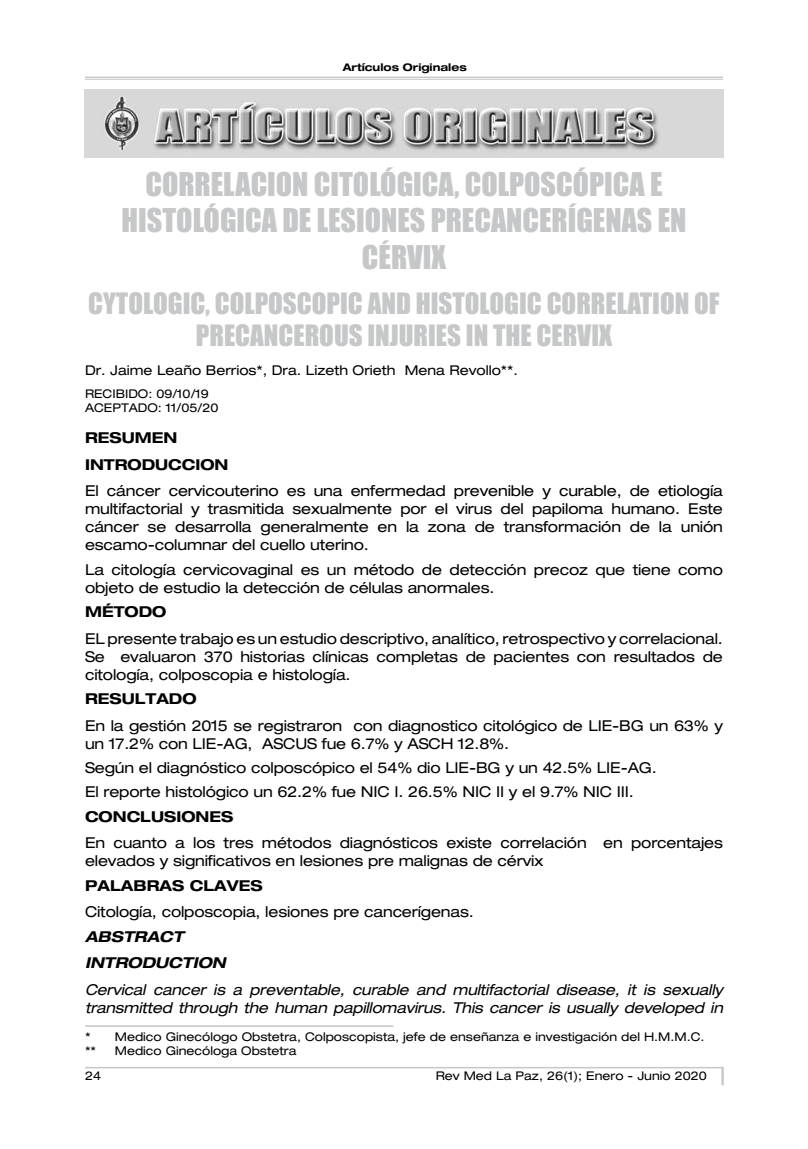
<style>
.page{position:relative;width:808px;height:1149px;background:#fff}
.page>*{position:absolute;margin:0;border:0;box-sizing:border-box;transform-origin:0 0}
.t1{font:30px/36px "Impact";color:#c6c7c8;text-align:center}
.t2{font:27px/32.4px "Impact";color:#c6c7c8;text-align:center}
.t3{font:expanded 15px/18px "Helvetica Neue LT Std";letter-spacing:-.01em;color:#000}
.t4{font:italic expanded 15px/18px "Helvetica Neue LT Std";letter-spacing:-.01em;color:#000}
.t5{font:700 expanded 15px/26.5px "Helvetica Neue LT Std";color:#000}
.t6{font:italic 700 expanded 15px/26.5px "Helvetica Neue LT Std";color:#000}
.t7{font:expanded 13.5px "Helvetica Neue LT Std";color:#000}
.t8{font:expanded 12px/14.4px "Helvetica Neue LT Std";color:#000}
.t9{font:700 expanded 10.5px "Helvetica Neue LT Std";color:#000}
</style>
<div class="page">
<hr style="left:85px;top:77px;width:638px;height:1px;background:#c6c7c8">
<hr style="left:85px;top:79px;width:638px;height:1px;background:#c6c7c8">
<hr style="left:85px;top:1066px;width:638px;height:2px;background:#c6c7c8">
<svg style="left:721px;top:1066px;width:3px;height:18px"></svg>
<img style="left:85px;top:89px;width:638px;height:68px">
<hr style="left:85px;top:1024px;width:308px;height:2px;background:#c6c7c8">
<p class="t9" style="left:343px;top:61px;width:125px">Artículos Originales</p>
<h1 class="t1" style="left:122px;top:166px;width:566px">CORRELACION CITOLÓGICA, COLPOSCÓPICA E<br>HISTOLÓGICA DE LESIONES PRECANCERÍGENAS EN<br>CÉRVIX</h1>
<h2 class="t2" style="left:88px;top:286px;width:633px">CYTOLOGIC, COLPOSCOPIC AND HISTOLOGIC CORRELATION OF<br>PRECANCEROUS INJURIES IN THE CERVIX</h2>
<p class="t7" style="left:85px;top:362px;width:434px">Dr. Jaime Leaño Berrios*, Dra. Lizeth Orieth Mena Revollo**.</p>
<p class="t8" style="left:85px;top:386px;width:135px">RECIBIDO: 09/10/19<br>ACEPTADO: 11/05/20</p>
<p class="t5" style="left:85px;top:424px;width:145px">RESUMEN<br>INTRODUCCION</p>
<p class="t3" style="left:85px;top:481px;width:639px;text-align:justify">El cáncer cervicouterino es una enfermedad prevenible y curable, de etiología multifactorial y trasmitida sexualmente por el virus del papiloma humano. Este cáncer se desarrolla generalmente en la zona de transformación de la unión escamo-columnar del cuello uterino.</p>
<p class="t3" style="left:85px;top:560px;width:639px">La citología cervicovaginal es un método de detección precoz que tiene como objeto de estudio la detección de células anormales.</p>
<p class="t5" style="left:85px;top:598px;width:83px">MÉTODO</p>
<p class="t3" style="left:85px;top:629px;width:639px;text-align:justify">EL presente trabajo es un estudio descriptivo, analítico, retrospectivo y correlacional.<br>Se evaluaron 370 historias clínicas completas de pacientes con resultados de citología, colposcopia e histología.</p>
<p class="t5" style="left:85px;top:684px;width:113px">RESULTADO</p>
<p class="t3" style="left:85px;top:715px;width:639px">En la gestión 2015 se registraron con diagnostico citológico de LIE-BG un 63% y un 17.2% con LIE-AG, ASCUS fue 6.7% y ASCH 12.8%.</p>
<p class="t3" style="left:85px;top:755px;width:573px;line-height:24.3px">Según el diagnóstico colposcópico el 54% dio LIE-BG y un 42.5% LIE-AG.<br>El reporte histológico un 62.2% fue NIC I. 26.5% NIC II y el 9.7% NIC III.</p>
<p class="t5" style="left:85px;top:802px;width:150px">CONCLUSIONES</p>
<p class="t3" style="left:85px;top:833px;width:639px">En cuanto a los tres métodos diagnósticos existe correlación en porcentajes elevados y significativos en lesiones pre malignas de cérvix</p>
<p class="t5" style="left:85px;top:871px;width:179px">PALABRAS CLAVES</p>
<p class="t3" style="left:85px;top:902px;width:390px">Citología, colposcopia, lesiones pre cancerígenas.</p>
<p class="t6" style="left:85px;top:922px;width:142px">ABSTRACT<br>INTRODUCTION</p>
<p class="t4" style="left:85px;top:980px;width:639px">Cervical cancer is a preventable, curable and multifactorial disease, it is sexually transmitted through the human papillomavirus. This cancer is usually developed in</p>
<p class="t8" style="left:85px;top:1028px;width:621px">* Medico Ginecólogo Obstetra, Colposcopista, jefe de enseñanza e investigación del H.M.M.C. **</p>
<p class="t8" style="left:115px;top:1043px;width:183px">Medico Ginecóloga Obstetra</p>
<p class="t8" style="left:85px;top:1067px;width:18px">24</p>
<p class="t8" style="left:436px;top:1068px;width:273px">Rev Med La Paz, 26(1); Enero - Junio 2020</p>
</div>
